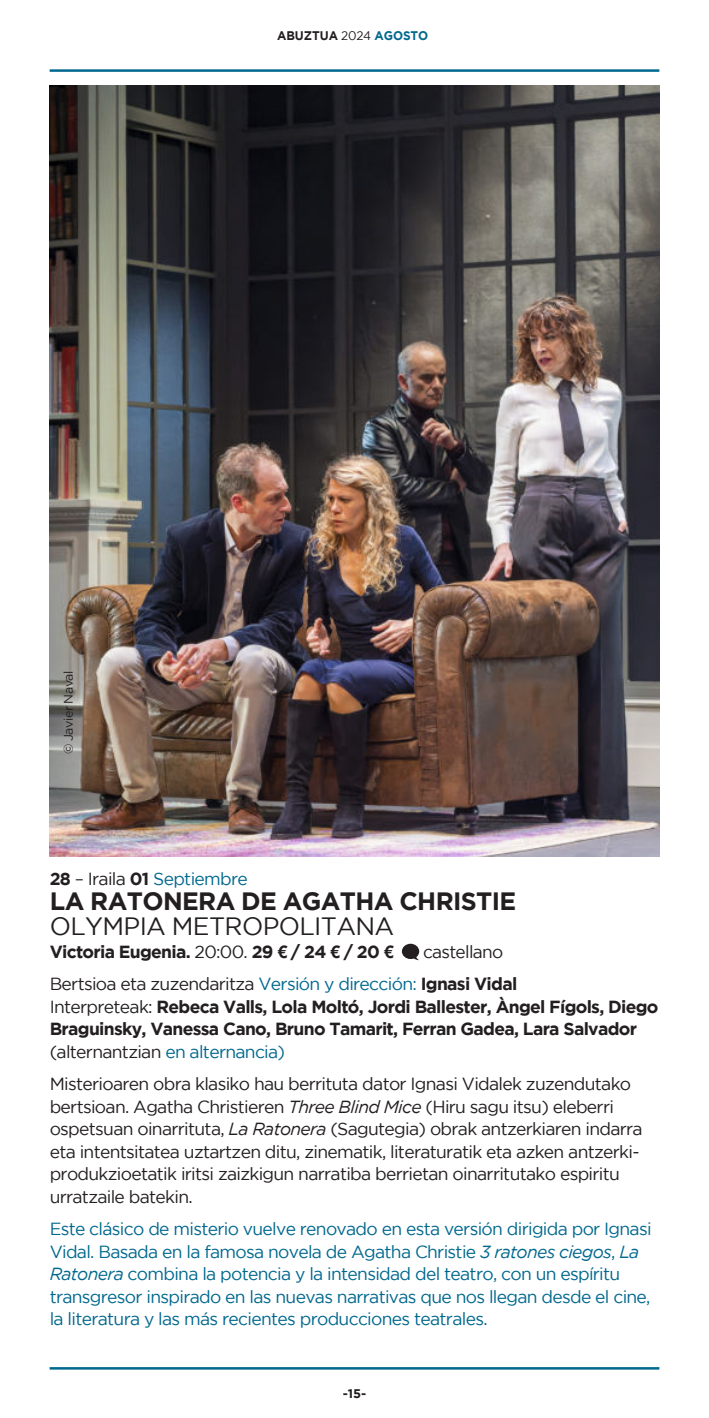
<style>
.page{position:relative;width:709px;height:1418px;background:#fff}
.page>*{position:absolute;margin:0;border:0;box-sizing:border-box;transform-origin:0 0}
.t1{font:700 25px "Gotham";letter-spacing:-.025em;color:#231f20}
.t2{font:25px "Gotham";letter-spacing:-.025em;color:#231f20}
.t3{font:17.5px/22.5px "Gotham";letter-spacing:-.04em;color:#231f20}
.t4{font:17.5px/22.5px "Gotham";letter-spacing:-.04em;color:#00688e}
.t5{font:700 17.5px/22.5px "Gotham";letter-spacing:-.04em;color:#231f20}
.t6{font:700 12.5px "Gotham";letter-spacing:-.005em;color:#231f20;scale:.95 1}
.t7{font:12.5px "Gotham";letter-spacing:-.04em;color:#231f20}
.t8{font:700 12.5px "Gotham";letter-spacing:-.005em;color:#231f20}
.s1{font-weight:400}
.s2{color:#00688e}
.s3{font-weight:700;color:#231f20}
.s4{color:#231f20}
.s5{font-family:"Helvetica Neue LT Std"}
.s6{font-weight:700}
.s7{font-weight:400;color:#00688e}
.s8{font-style:italic}
</style>
<div class="page">
<hr style="left:50px;top:69px;width:609px;height:3px;background:#00688e">
<hr style="left:50px;top:1366px;width:609px;height:3px;background:#00688e">
<img style="left:50px;top:86px;width:609px;height:770px">
<svg style="left:402px;top:943px;width:17px;height:17px"></svg>
<p class="t6" style="left:277px;top:28px;width:161px">ABUZTUA <span class="s1">2024</span> <span class="s2">AGOSTO</span></p>
<p class="t7" style="left:62px;top:754px;width:85px;rotate:-90deg">© Javier Naval</p>
<p class="t4" style="left:50px;top:867px;width:200px"><span class="s3">28</span> <span class="s4">– Iraila</span> <span class="s3">01</span> Septiembre</p>
<h1 class="t1" style="left:50px;top:886px;width:468px">LA RATONERA DE AGATHA CHRISTIE</h1>
<h1 class="t2" style="left:50px;top:912px;width:346px">OLYMPIA METROPOLITANA</h1>
<p class="t5" style="left:50px;top:939px;width:345px">Victoria Eugenia. <span class="s1">20:00.</span> 29 <span class="s5">€</span> / 24 <span class="s5">€</span> / 20 <span class="s5">€</span></p>
<p class="t3" style="left:50px;top:934px;width:469px;line-height:32.5px;text-indent:373px">castellano<br>Bertsioa eta zuzendaritza <span class="s2">Versión y dirección:</span> <span class="s6">Ignasi Vidal</span></p>
<p class="t5" style="left:50px;top:994px;width:610px"><span class="s1">Interpreteak:</span> Rebeca Valls, Lola Moltó, Jordi Ballester, Àngel Fígols, Diego<br>Braguinsky, Vanessa Cano, Bruno Tamarit, Ferran Gadea, Lara Salvador <span class="s1">(alternantzian</span> <span class="s7">en alternancia)</span></p>
<p class="t3" style="left:50px;top:1072px;width:594px">Misterioaren obra klasiko hau berrituta dator Ignasi Vidalek zuzendutako bertsioan. Agatha Christieren <span class="s8">Three Blind Mice</span> (Hiru sagu itsu) eleberri ospetsuan oinarrituta, <span class="s8">La Ratonera</span> (Sagutegia) obrak antzerkiaren indarra eta intentsitatea uztartzen ditu, zinematik, literaturatik eta azken antzerki&shy;produkzioetatik iritsi zaizkigun narratiba berrietan oinarritutako espiritu urratzaile batekin.</p>
<p class="t4" style="left:50px;top:1217px;width:603px">Este clásico de misterio vuelve renovado en esta versión dirigida por Ignasi Vidal. Basada en la famosa novela de Agatha Christie <span class="s8">3 ratones ciegos</span>, <span class="s8">La Ratonera</span> combina la potencia y la intensidad del teatro, con un espíritu transgresor inspirado en las nuevas narrativas que nos llegan desde el cine, la literatura y las más recientes producciones teatrales.</p>
<p class="t8" style="left:343px;top:1385px;width:25px">-15-</p>
</div>
